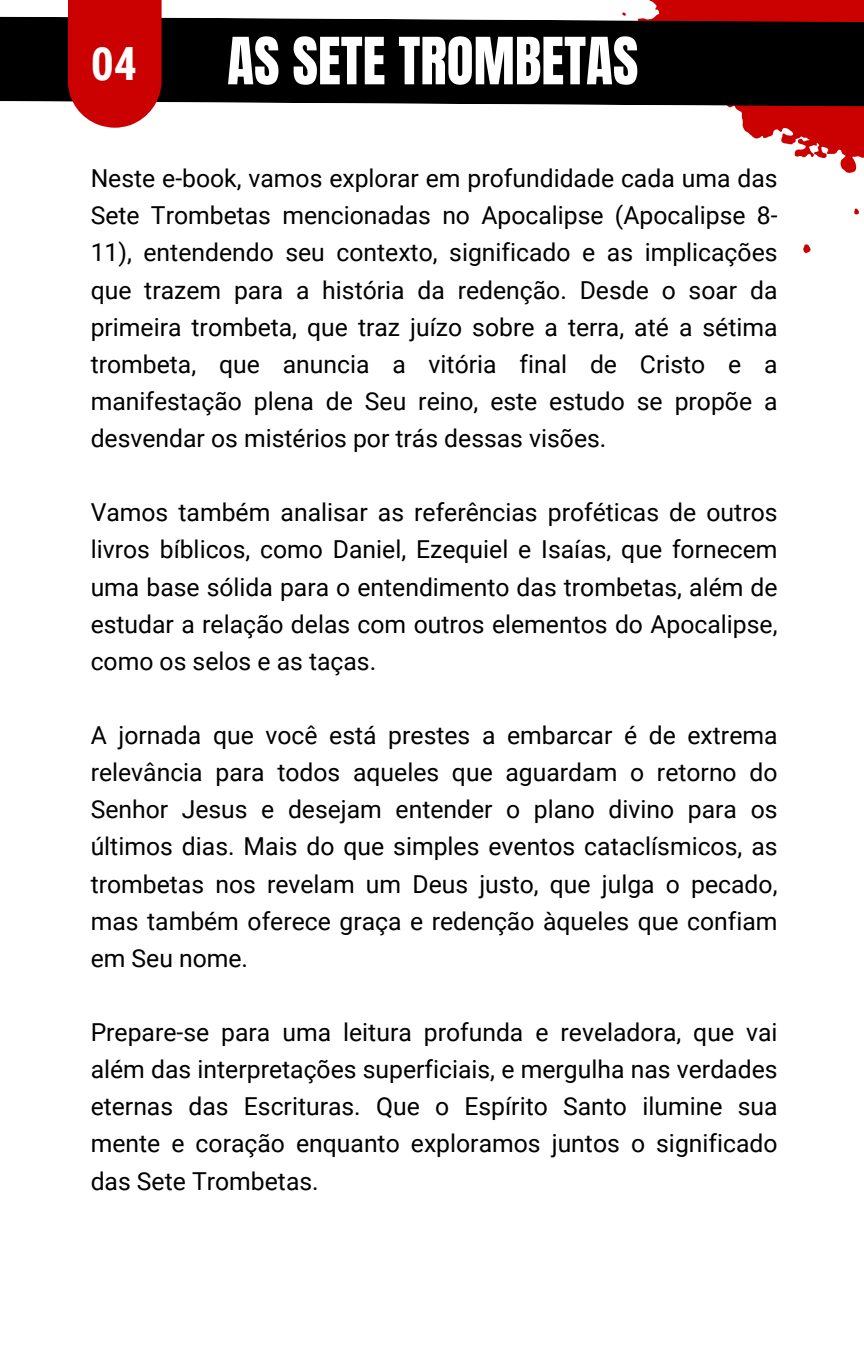
<style>
.page{position:relative;width:864px;height:1350px;background:#fff}
.page>*{position:absolute;margin:0;border:0;box-sizing:border-box;transform-origin:0 0}
.t1{font:55.35px "Anton";color:#fff}
.t2{font:700 45.9px "Roboto Condensed";color:#fff}
.t3{font:24.75px/37.1px "Roboto";color:#000;text-align:justify}
</style>
<div class="page">
<svg style="left:649px;top:0;width:215px;height:173px"></svg>
<svg style="left:803px;top:244px;width:8px;height:9px"></svg>
<svg style="left:854px;top:208px;width:5px;height:7px"></svg>
<svg style="left:622px;top:12px;width:4px;height:4px"></svg>
<svg style="left:0;top:16px;width:864px;height:91px;background:#120e0e"></svg>
<svg style="left:68px;top:0;width:94px;height:128px;background:#cd1313"></svg>
<p class="t2" style="left:91px;top:38px;width:48px">04</p>
<p class="t1" style="left:227px;top:21px;width:413px">AS SETE TROMBETAS</p>
<p class="t3" style="left:91px;top:160px;width:688px">Neste e-book, vamos explorar em profundidade cada uma das Sete Trombetas mencionadas no Apocalipse (Apocalipse 8- 11), entendendo seu contexto, significado e as implicações que trazem para a história da redenção. Desde o soar da primeira trombeta, que traz juízo sobre a terra, até a sétima trombeta, que anuncia a vitória final de Cristo e a manifestação plena de Seu reino, este estudo se propõe a desvendar os mistérios por trás dessas visões.</p>
<p class="t3" style="left:91px;top:494px;width:688px">Vamos também analisar as referências proféticas de outros livros bíblicos, como Daniel, Ezequiel e Isaías, que fornecem uma base sólida para o entendimento das trombetas, além de estudar a relação delas com outros elementos do Apocalipse, como os selos e as taças.</p>
<h1 class="t3" style="left:91px;top:717px;width:688px">A jornada que você está prestes a embarcar é de extrema relevância para todos aqueles que aguardam o retorno do Senhor Jesus e desejam entender o plano divino para os últimos dias. Mais do que simples eventos cataclísmicos, as trombetas nos revelam um Deus justo, que julga o pecado, mas também oferece graça e redenção àqueles que confiam em Seu nome.</h1>
<p class="t3" style="left:91px;top:1014px;width:688px">Prepare-se para uma leitura profunda e reveladora, que vai além das interpretações superficiais, e mergulha nas verdades eternas das Escrituras. Que o Espírito Santo ilumine sua mente e coração enquanto exploramos juntos o significado das Sete Trombetas.</p>
</div>
